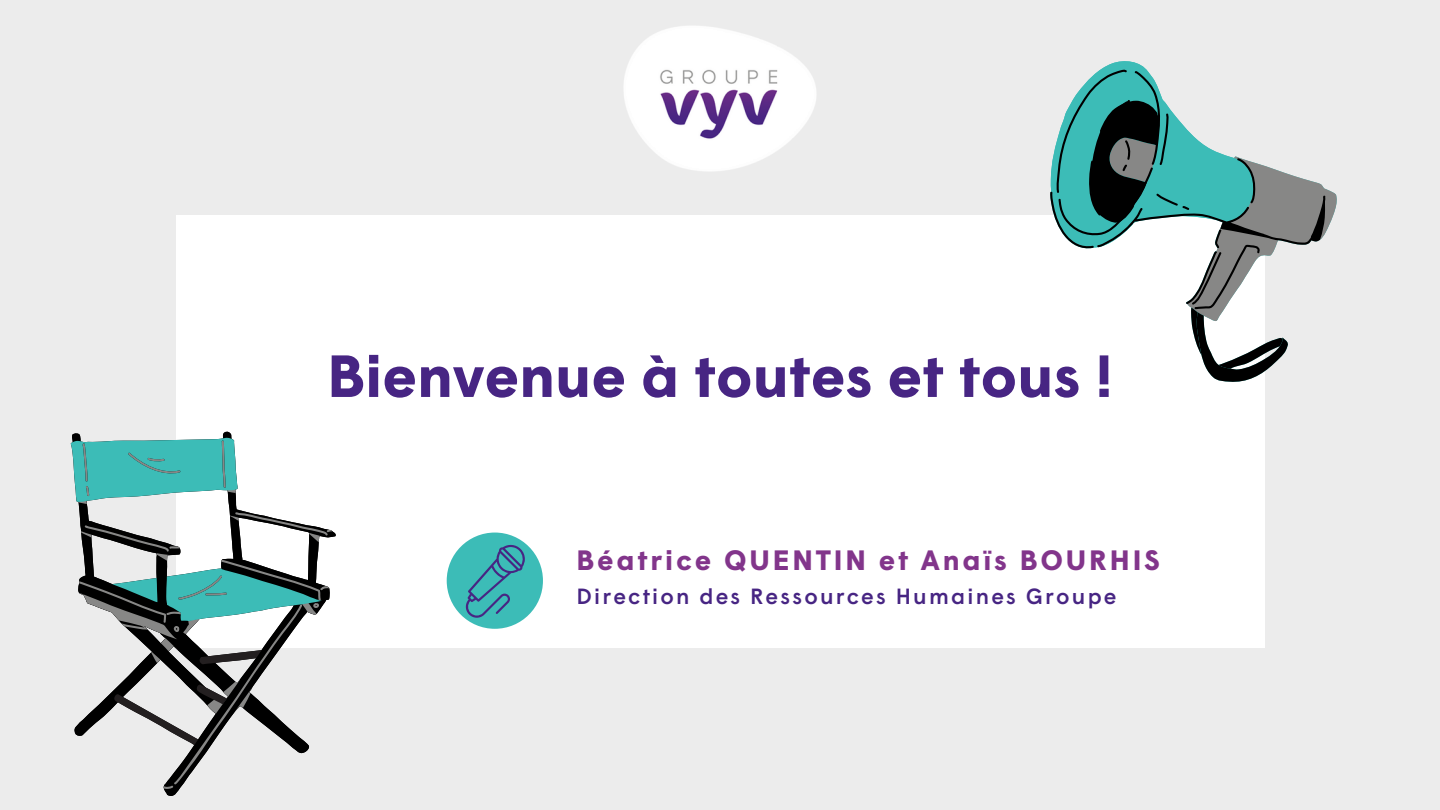
<style>
.page{position:relative;width:1440px;height:810px;background:#ececec}
.page>*{position:absolute;margin:0;border:0;box-sizing:border-box;transform-origin:0 0}
.t1{font:700 59.3px "Wigrum";color:#472583}
.t2{font:700 28px "Wigrum";letter-spacing:.1em;color:#82358b}
.t3{font:500 22px "Wigrum";letter-spacing:.1em;color:#472583}
</style>
<div class="page">
<div style="left:176px;top:215px;width:1088px;height:432px;background:#fff"></div>
<svg style="left:78px;top:528px;width:254px;height:261px"></svg>
<svg style="left:112px;top:650px;width:150px;height:95px"></svg>
<svg style="left:70px;top:438px;width:252px;height:183px"></svg>
<svg style="left:1100px;top:61px;width:237px;height:173px"></svg>
<svg style="left:1206px;top:369px;width:62px;height:14px"></svg>
<svg style="left:1050px;top:70px;width:275px;height:299px"></svg>
<div style="left:447px;top:533px;width:96px;height:96px;background:#3cbcb7;border-radius:50%"></div>
<svg style="left:465px;top:544px;width:60px;height:74px"></svg>
<img style="left:624px;top:26px;width:192px;height:145px">
<p class="t1" style="left:327px;top:352px;width:787px">Bienvenue à toutes et tous !</p>
<p class="t2" style="left:576px;top:549px;width:585px">Béatrice QUENTIN et Anaïs BOURHIS</p>
<h1 class="t3" style="left:576px;top:588px;width:542px">Direction des Ressources Humaines Groupe</h1>
</div>
